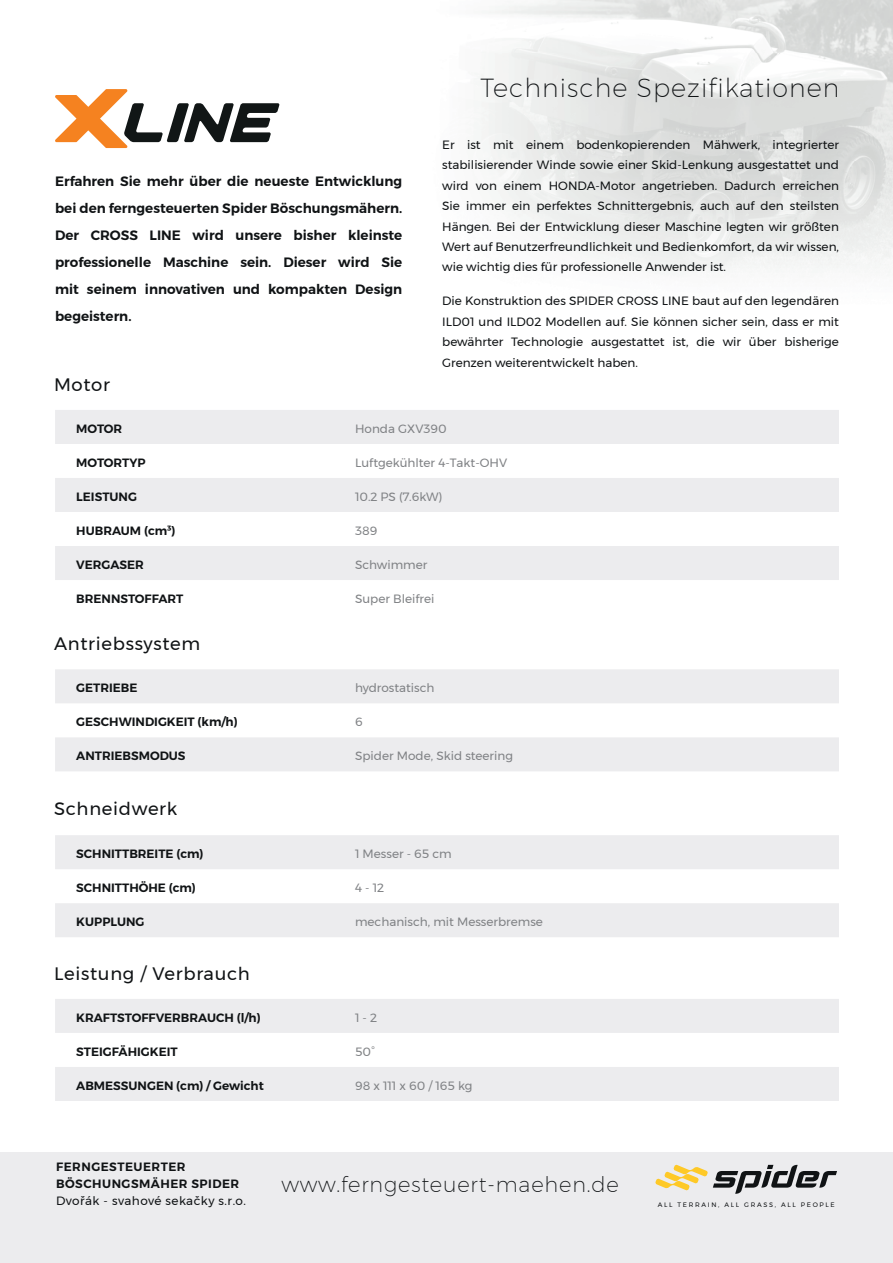
<style>
.page{position:relative;width:893px;height:1263px;background:#fff}
.page>*{position:absolute;margin:0;border:0;box-sizing:border-box;transform-origin:0 0}
.t1{font:200 25.5px "Montserrat";letter-spacing:.04em;color:#101315}
.t2{font:200 21px "Montserrat";letter-spacing:.04em;color:#101315}
.t3{font:18px "Montserrat";letter-spacing:.04em;color:#101315}
.t4{font:600 13.5px/27px "Montserrat";color:#101315;text-align:justify}
.t5{font:12px/20.4px "Montserrat";color:#101315;text-align:justify}
.t6{font:600 12px "Montserrat";color:#101315}
.t7{font:12px "Montserrat";color:#808285}
.t8{font:600 12px/17.4px "Montserrat";letter-spacing:.04em;color:#101315}
.t9{font:12px "Montserrat";letter-spacing:.035em;color:#101315}
.t10{font:6.45px "Montserrat";letter-spacing:.26em;color:#101315}
</style>
<div class="page">
<div style="left:0;top:1152px;width:893px;height:111px;background:#ececee"></div>
<img style="left:481px;top:0;width:412px;height:272px">
<svg style="left:55px;top:410px;width:784px;height:170px;fill:#ececee"></svg>
<svg style="left:55px;top:669px;width:784px;height:102px;fill:#ececee"></svg>
<svg style="left:55px;top:999px;width:784px;height:102px;fill:#ececee"></svg>
<svg style="left:55px;top:835px;width:784px;height:102px;fill:#ececee"></svg>
<svg style="left:655px;top:1164px;width:182px;height:30px"></svg>
<svg style="left:55px;top:89px;width:225px;height:59px"></svg>
<p class="t4" style="left:55px;top:167px;width:349px">Erfahren Sie mehr über die neueste Entwicklung bei den ferngesteuerten Spider Böschungsmähern.<br>Der CROSS LINE wird unsere bisher kleinste professionelle Maschine sein. Dieser wird Sie mit seinem innovativen und kompakten Design begeistern.</p>
<h3 class="t3" style="left:54px;top:371px;width:58px">Motor</h3>
<h1 class="t1" style="left:480px;top:69px;width:360px">Technische Spezifikationen</h1>
<p class="t5" style="left:442px;top:134px;width:398px">Er ist mit einem bodenkopierenden Mähwerk, integrierter stabilisierender Winde sowie einer Skid-Lenkung ausgestattet und wird von einem HONDA-Motor angetrieben. Dadurch erreichen Sie immer ein perfektes Schnittergebnis, auch auf den steilsten Hängen. Bei der Entwicklung dieser Maschine legten wir größten Wert auf Benutzerfreundlichkeit und Bedienkomfort, da wir wissen, wie wichtig dies für professionelle Anwender ist.</p>
<p class="t5" style="left:442px;top:291px;width:398px">Die Konstruktion des SPIDER CROSS LINE baut auf den legendären ILD01 und ILD02 Modellen auf. Sie können sicher sein, dass er mit bewährter Technologie ausgestattet ist, die wir über bisherige Grenzen weiterentwickelt haben.</p>
<p class="t6" style="left:76px;top:419px;width:47px">MOTOR</p>
<p class="t7" style="left:355px;top:419px;width:93px">Honda GXV390</p>
<p class="t6" style="left:76px;top:453px;width:71px">MOTORTYP</p>
<p class="t7" style="left:355px;top:453px;width:154px">Luftgekühlter 4-Takt-OHV</p>
<p class="t6" style="left:76px;top:487px;width:62px">LEISTUNG</p>
<p class="t7" style="left:355px;top:487px;width:89px">10.2 PS (7.6kW)</p>
<p class="t6" style="left:76px;top:521px;width:101px">HUBRAUM (cm³)</p>
<p class="t7" style="left:355px;top:521px;width:24px">389</p>
<p class="t6" style="left:76px;top:555px;width:69px">VERGASER</p>
<p class="t7" style="left:355px;top:555px;width:74px">Schwimmer</p>
<p class="t6" style="left:76px;top:589px;width:109px">BRENNSTOFFART</p>
<p class="t7" style="left:355px;top:589px;width:81px">Super Bleifrei</p>
<h3 class="t3" style="left:54px;top:630px;width:148px">Antriebssystem</h3>
<p class="t6" style="left:76px;top:678px;width:63px">GETRIEBE</p>
<p class="t7" style="left:355px;top:679px;width:81px">hydrostatisch</p>
<p class="t6" style="left:76px;top:712px;width:163px">GESCHWINDIGKEIT (km/h)</p>
<p class="t7" style="left:355px;top:713px;width:9px">6</p>
<p class="t6" style="left:76px;top:746px;width:111px">ANTRIEBSMODUS</p>
<p class="t7" style="left:355px;top:747px;width:160px">Spider Mode, Skid steering</p>
<h3 class="t3" style="left:54px;top:795px;width:125px">Schneidwerk</h3>
<p class="t6" style="left:76px;top:844px;width:129px">SCHNITTBREITE (cm)</p>
<p class="t7" style="left:355px;top:844px;width:98px">1 Messer - 65 cm</p>
<p class="t6" style="left:76px;top:878px;width:121px">SCHNITTHÖHE (cm)</p>
<p class="t7" style="left:355px;top:878px;width:31px">4 - 12</p>
<p class="t6" style="left:76px;top:912px;width:70px">KUPPLUNG</p>
<p class="t7" style="left:355px;top:913px;width:189px">mechanisch, mit Messerbremse</p>
<h3 class="t3" style="left:54px;top:960px;width:197px">Leistung / Verbrauch</h3>
<p class="t6" style="left:76px;top:1008px;width:186px">KRAFTSTOFFVERBRAUCH (l/h)</p>
<p class="t7" style="left:355px;top:1008px;width:24px">1 - 2</p>
<p class="t6" style="left:76px;top:1042px;width:103px">STEIGFÄHIGKEIT</p>
<p class="t7" style="left:355px;top:1042px;width:21px">50°</p>
<p class="t6" style="left:76px;top:1076px;width:189px">ABMESSUNGEN (cm) / Gewicht</p>
<p class="t7" style="left:355px;top:1076px;width:119px">98 x 111 x 60 / 165 kg</p>
<p class="t8" style="left:56px;top:1158px;width:185px">FERNGESTEUERTER<br>BÖSCHUNGSMÄHER SPIDER</p>
<p class="t9" style="left:56px;top:1192px;width:191px">Dvořák - svahové sekačky s.r.o.</p>
<h2 class="t2" style="left:282px;top:1169px;width:339px">www.ferngesteuert-maehen.de</h2>
<p class="t10" style="left:658px;top:1200px;width:179px">ALL TERRAIN, ALL GRASS, ALL PEOPLE</p>
</div>
